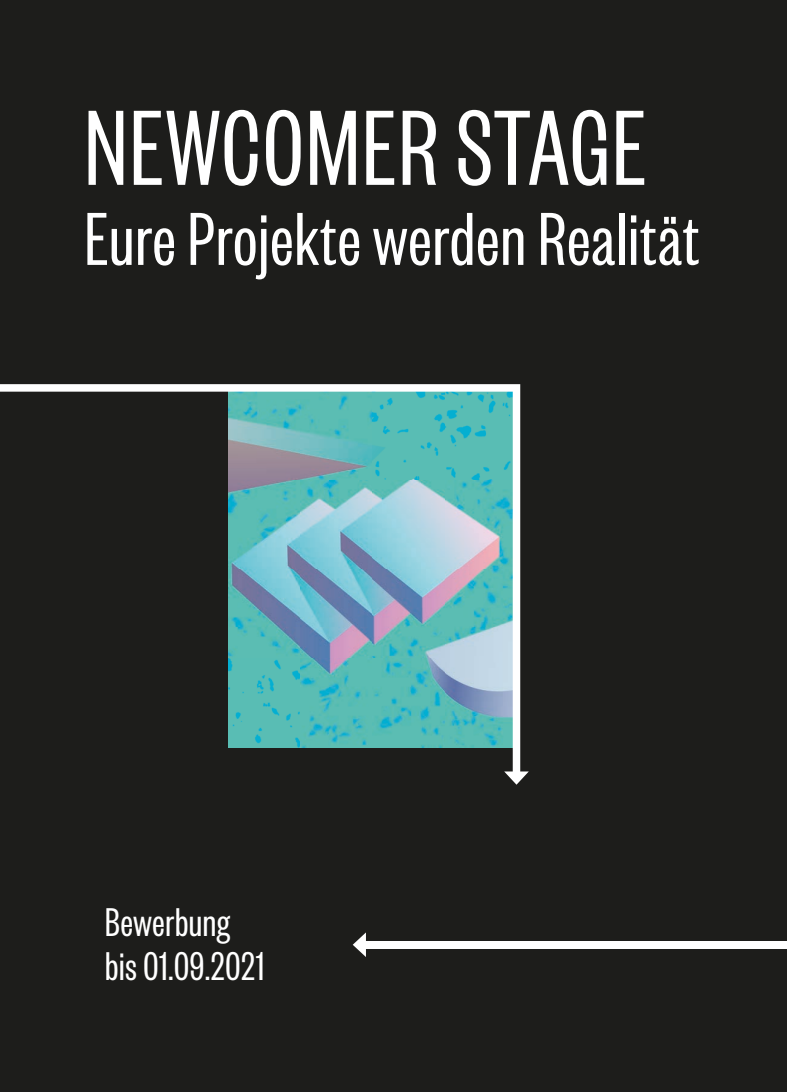
<style>
.page{position:relative;width:787px;height:1092px;background:#fff}
.page>*{position:absolute;margin:0;border:0;box-sizing:border-box;transform-origin:0 0}
.t1{font:117.5px "Founders Grotesk X Cond";letter-spacing:.025em;color:#fff}
.t2{font:82.5px "Founders Grotesk X Cond";letter-spacing:.02em;color:#fff}
.t3{font:44.25px/44.2px "Founders Grotesk X Cond";letter-spacing:.015em;color:#fff}
</style>
<div class="page">
<div style="left:0;top:0;width:787px;height:1091px;background:#1d1d1b"></div>
<svg style="left:0;top:384px;width:520px;height:390px;background:#4b7072"></svg>
<svg style="left:504px;top:771px;width:25px;height:13px"></svg>
<div style="left:363px;top:940px;width:424px;height:8px;background:#fff"></div>
<svg style="left:353px;top:932px;width:13px;height:24px"></svg>
<h1 class="t1" style="left:85px;top:82px;width:562px">NEWCOMER STAGE</h1>
<p class="t2" style="left:85px;top:192px;width:616px">Eure Projekte werden Realität</p>
<p class="t3" style="left:105px;top:897px;width:160px">Bewerbung bis 01.09.2021</p>
</div>
